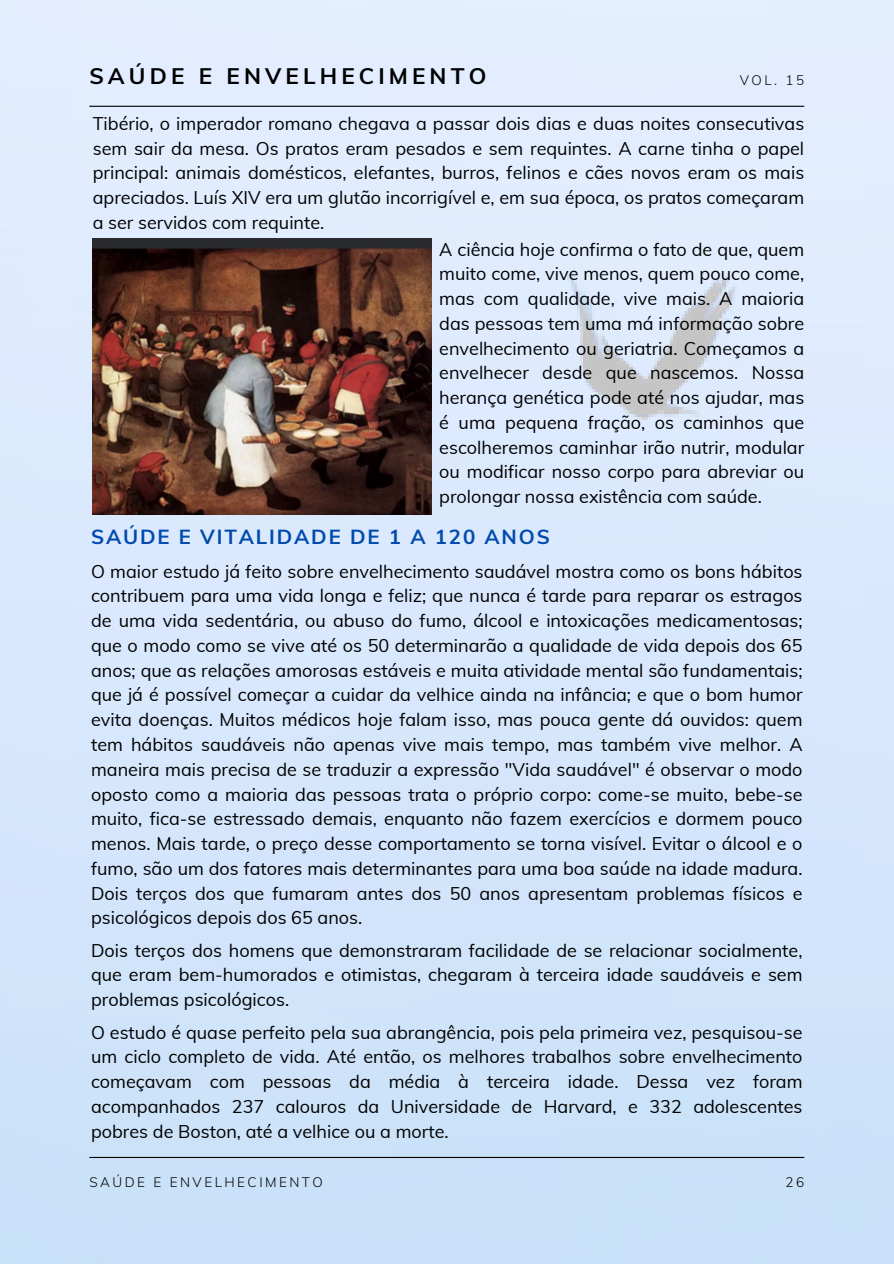
<style>
.page{position:relative;width:894px;height:1264px;background:#fff}
.page>*{position:absolute;margin:0;border:0;box-sizing:border-box;transform-origin:0 0}
.t1{font:700 22.5px "Muli";letter-spacing:.185em;color:#000}
.t2{font:700 20.4px "Muli";letter-spacing:.09em;color:#004aad}
.t3{font:18px/24.8px "Muli";color:#000;text-align:justify}
.t4{font:300 13.5px "Muli";letter-spacing:.185em;color:#000}
</style>
<div class="page">
<img style="left:0;top:0;width:893px;height:1263px">
<hr style="left:89px;top:106px;width:715px;height:1px;background:#000">
<hr style="left:89px;top:1156px;width:715px;height:1px;background:#000">
<img style="left:93px;top:238px;width:338px;height:276px">
<h1 class="t1" style="left:89px;top:61px;width:398px">SAÚDE E ENVELHECIMENTO</h1>
<p class="t4" style="left:739px;top:72px;width:66px">VOL. 15</p>
<p class="t3" style="left:93px;top:111px;width:712px">Tibério, o imperador romano chegava a passar dois dias e duas noites consecutivas sem sair da mesa. Os pratos eram pesados e sem requintes. A carne tinha o papel principal: animais domésticos, elefantes, burros, felinos e cães novos eram os mais apreciados. Luís XIV era um glutão incorrigível e, em sua época, os pratos começaram a ser servidos com requinte.</p>
<h2 class="t3" style="left:439px;top:236px;width:366px">A ciência hoje confirma o fato de que, quem muito come, vive menos, quem pouco come, mas com qualidade, vive mais. A maioria das pessoas tem uma má informação sobre envelhecimento ou geriatria. Começamos a envelhecer desde que nascemos. Nossa herança genética pode até nos ajudar, mas é uma pequena fração, os caminhos que escolheremos caminhar irão nutrir, modular ou modificar nosso corpo para abreviar ou prolongar nossa existência com saúde.</h2>
<h1 class="t2" style="left:91px;top:524px;width:460px">SAÚDE E VITALIDADE DE 1 A 120 ANOS</h1>
<h2 class="t3" style="left:91px;top:558px;width:712px">O maior estudo já feito sobre envelhecimento saudável mostra como os bons hábitos contribuem para uma vida longa e feliz; que nunca é tarde para reparar os estragos de uma vida sedentária, ou abuso do fumo, álcool e intoxicações medicamentosas; que o modo como se vive até os 50 determinarão a qualidade de vida depois dos 65 anos; que as relações amorosas estáveis e muita atividade mental são fundamentais; que já é possível começar a cuidar da velhice ainda na infância; e que o bom humor evita doenças. Muitos médicos hoje falam isso, mas pouca gente dá ouvidos: quem tem hábitos saudáveis não apenas vive mais tempo, mas também vive melhor. A maneira mais precisa de se traduzir a expressão "Vida saudável" é observar o modo oposto como a maioria das pessoas trata o próprio corpo: come-se muito, bebe-se muito, fica-se estressado demais, enquanto não fazem exercícios e dormem pouco menos. Mais tarde, o preço desse comportamento se torna visível. Evitar o álcool e o fumo, são um dos fatores mais determinantes para uma boa saúde na idade madura.<br>Dois terços dos que fumaram antes dos 50 anos apresentam problemas físicos e psicológicos depois dos 65 anos.</h2>
<h2 class="t3" style="left:91px;top:937px;width:712px">Dois terços dos homens que demonstraram facilidade de se relacionar socialmente, que eram bem-humorados e otimistas, chegaram à terceira idade saudáveis e sem problemas psicológicos.</h2>
<h2 class="t3" style="left:91px;top:1019px;width:712px">O estudo é quase perfeito pela sua abrangência, pois pela primeira vez, pesquisou-se um ciclo completo de vida. Até então, os melhores trabalhos sobre envelhecimento começavam com pessoas da média à terceira idade. Dessa vez foram acompanhados 237 calouros da Universidade de Harvard, e 332 adolescentes pobres de Boston, até a velhice ou a morte.</h2>
<p class="t4" style="left:89px;top:1173px;width:235px">SAÚDE E ENVELHECIMENTO</p>
<h2 class="t4" style="left:785px;top:1173px;width:20px">26</h2>
</div>
